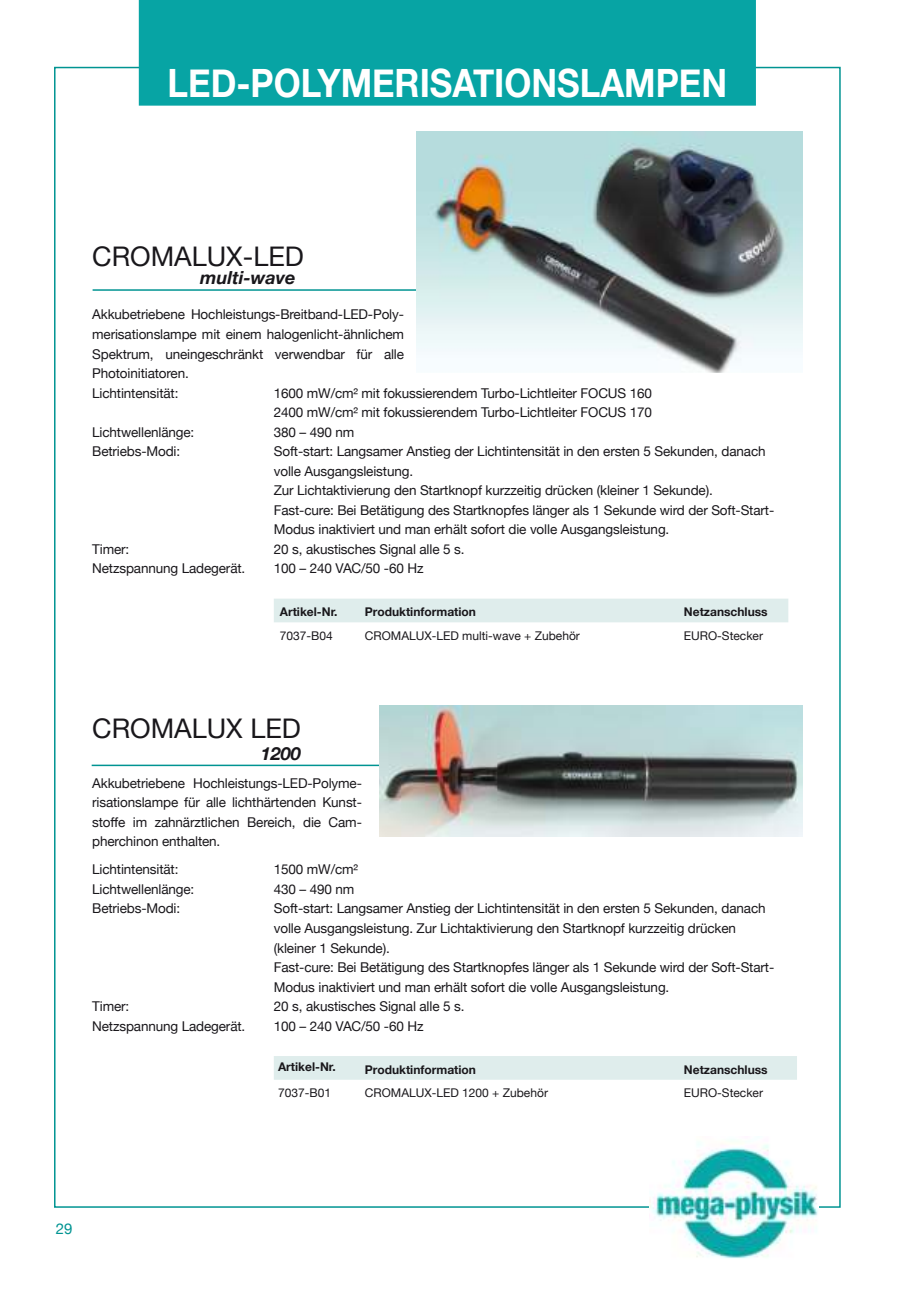
<style>
.page{position:relative;width:906px;height:1289px;background:#fff}
.page>*{position:absolute;margin:0;border:0;box-sizing:border-box;transform-origin:0 0}
.t1{font:700 39px "Helvetica Neue";color:#fff;scale:.89 1}
.t2{font:27px "Helvetica Neue";color:#19171b}
.t3{font:italic 700 18px "Helvetica Neue";color:#19171b}
.t4{font:15px "Helvetica Neue";color:#009492}
.t5{font:13.5px/19.5px "Helvetica Neue";letter-spacing:-.01em;color:#19171b}
.t6{font:12px "Helvetica Neue";color:#19171b}
.t7{font:700 12px "Helvetica Neue";color:#19171b}
</style>
<div class="page">
<img style="left:650px;top:1142px;width:168px;height:117px">
<hr style="left:93px;top:289px;width:709px;height:2px;background:#009492">
<div style="left:139px;top:0;width:617px;height:106px;background:#07a4a4"></div>
<img style="left:417px;top:132px;width:385px;height:240px">
<div style="left:274px;top:598px;width:514px;height:24px;background:#dfedec"></div>
<div style="left:274px;top:1056px;width:523px;height:23px;background:#dfedec"></div>
<hr style="left:92px;top:764px;width:709px;height:2px;background:#009492">
<img style="left:379px;top:705px;width:423px;height:131px">
<h1 class="t1" style="left:168px;top:62px;width:630px">LED-POLYMERISATIONSLAMPEN</h1>
<h2 class="t2" style="left:92px;top:237px;width:213px">CROMALUX-LED</h2>
<h3 class="t3" style="left:200px;top:263px;width:97px">multi-wave</h3>
<p class="t5" style="left:92px;top:306px;width:313px">Akkubetriebene Hochleistungs-Breitband-LED-Poly&shy;merisationslampe mit einem halogenlicht-ähnlichem Spektrum, uneingeschränkt verwendbar für alle Photoinitiatoren.<br>Lichtintensität:</p>
<p class="t5" style="left:274px;top:384px;width:380px">1600 mW/cm² mit fokussierendem Turbo-Lichtleiter FOCUS 160<br>2400 mW/cm² mit fokussierendem Turbo-Lichtleiter FOCUS 170</p>
<p class="t5" style="left:92px;top:423px;width:104px">Lichtwellenlänge:</p>
<p class="t5" style="left:274px;top:423px;width:82px">380 – 490 nm</p>
<p class="t5" style="left:92px;top:442px;width:89px">Betriebs-Modi:</p>
<p class="t5" style="left:274px;top:442px;width:502px">Soft-start: Langsamer Anstieg der Lichtintensität in den ersten 5 Sekunden, danach volle Ausgangsleistung.<br>Zur Lichtaktivierung den Startknopf kurzzeitig drücken (kleiner 1 Sekunde).<br>Fast-cure: Bei Betätigung des Startknopfes länger als 1 Sekunde wird der Soft-Start-Modus inaktiviert und man erhält sofort die volle Ausgangsleistung.</p>
<p class="t5" style="left:92px;top:540px;width:39px">Timer:</p>
<p class="t5" style="left:274px;top:540px;width:192px">20 s, akustisches Signal alle 5 s.</p>
<p class="t5" style="left:92px;top:559px;width:155px">Netzspannung Ladegerät.</p>
<p class="t5" style="left:274px;top:559px;width:151px">100 – 240 VAC/50 -60 Hz</p>
<p class="t7" style="left:280px;top:605px;width:59px">Artikel-Nr.</p>
<p class="t7" style="left:365px;top:605px;width:113px">Produktinformation</p>
<p class="t7" style="left:684px;top:605px;width:85px">Netzanschluss</p>
<p class="t6" style="left:280px;top:627px;width:54px">7037-B04</p>
<p class="t6" style="left:365px;top:627px;width:217px">CROMALUX-LED multi-wave + Zubehör</p>
<p class="t6" style="left:684px;top:629px;width:81px">EURO-Stecker</p>
<h2 class="t2" style="left:92px;top:709px;width:210px">CROMALUX LED</h2>
<h3 class="t3" style="left:261px;top:743px;width:42px">1200</h3>
<p class="t5" style="left:92px;top:774px;width:271px;text-align:justify">Akkubetriebene Hochleistungs-LED-Polyme&shy;risationslampe für alle lichthärtenden Kunst&shy;stoffe im zahnärztlichen Bereich, die Cam&shy;pherchinon enthalten.</p>
<p class="t5" style="left:92px;top:860px;width:88px">Lichtintensität:</p>
<p class="t5" style="left:274px;top:860px;width:86px">1500 mW/cm²</p>
<p class="t5" style="left:92px;top:880px;width:104px">Lichtwellenlänge:</p>
<p class="t5" style="left:274px;top:880px;width:82px">430 – 490 nm</p>
<p class="t5" style="left:92px;top:899px;width:89px">Betriebs-Modi:</p>
<p class="t5" style="left:274px;top:899px;width:502px">Soft-start: Langsamer Anstieg der Lichtintensität in den ersten 5 Sekunden, danach volle Ausgangsleistung. Zur Lichtaktivierung den Startknopf kurzzeitig drücken (kleiner 1 Sekunde).<br>Fast-cure: Bei Betätigung des Startknopfes länger als 1 Sekunde wird der Soft-Start-Modus inaktiviert und man erhält sofort die volle Ausgangsleistung.</p>
<p class="t5" style="left:92px;top:997px;width:39px">Timer:</p>
<p class="t5" style="left:274px;top:997px;width:192px">20 s, akustisches Signal alle 5 s.</p>
<p class="t5" style="left:92px;top:1016px;width:155px">Netzspannung Ladegerät.</p>
<p class="t5" style="left:274px;top:1016px;width:151px">100 – 240 VAC/50 -60 Hz</p>
<p class="t7" style="left:278px;top:1059px;width:59px">Artikel-Nr.</p>
<p class="t7" style="left:365px;top:1062px;width:113px">Produktinformation</p>
<p class="t7" style="left:684px;top:1062px;width:85px">Netzanschluss</p>
<p class="t6" style="left:278px;top:1083px;width:54px">7037-B01</p>
<p class="t6" style="left:365px;top:1084px;width:185px">CROMALUX-LED 1200 + Zubehör</p>
<p class="t6" style="left:684px;top:1086px;width:81px">EURO-Stecker</p>
<p class="t4" style="left:56px;top:1221px;width:18px">29</p>
</div>
